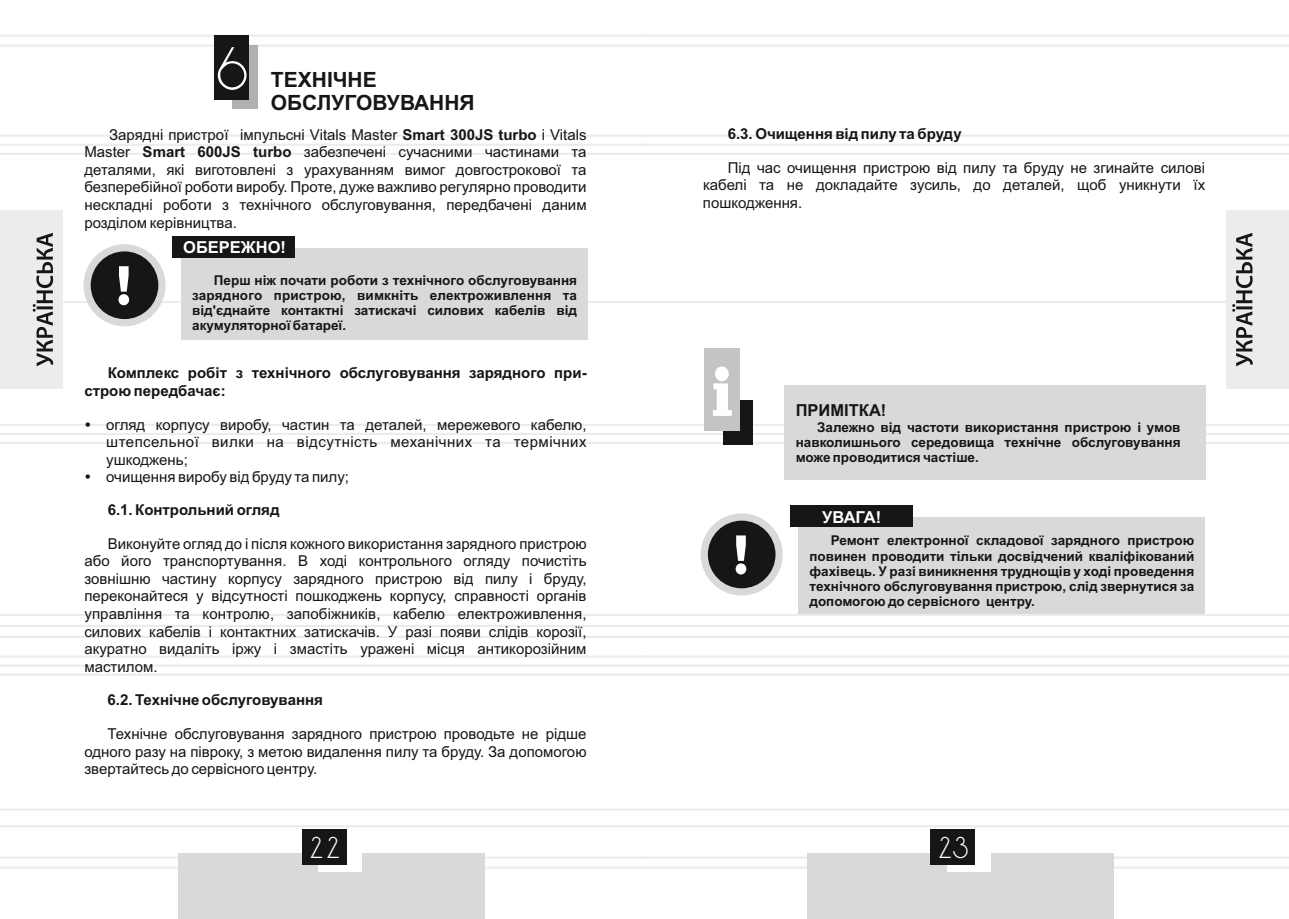
<style>
.page{position:relative;width:1289px;height:919px;background:#fff}
.page>*{position:absolute;margin:0;border:0;box-sizing:border-box;transform-origin:0 0}
.t1{font:52.5px "DS Standart Cyr";color:#fff}
.t2{font:26.25px "DS Standart Cyr";color:#fff}
.t3{font:700 21px/23.4px "Arial";color:#151616}
.t4{font:700 16.5px "Arial";color:#fff}
.t5{font:700 16.5px "Arial";color:#151616}
.t6{font:15px/17.5px "Arial";color:#151616;text-align:justify}
.t7{font:700 15px/17.5px "Arial";color:#151616}
.t8{font:700 13.5px/15.1px "Arial";color:#151616;text-align:justify}
.s1{font-weight:700}
</style>
<div class="page">
<hr style="left:0;top:135px;width:644px;height:2px;background:#ececec">
<hr style="left:0;top:153px;width:644px;height:2px;background:#ececec">
<hr style="left:0;top:424px;width:644px;height:2px;background:#ececec">
<hr style="left:0;top:442px;width:644px;height:2px;background:#ececec">
<hr style="left:0;top:614px;width:644px;height:2px;background:#ececec">
<hr style="left:0;top:635px;width:644px;height:3px;background:#ececec">
<hr style="left:0;top:655px;width:644px;height:2px;background:#ececec">
<hr style="left:0;top:673px;width:644px;height:2px;background:#ececec">
<hr style="left:0;top:856px;width:644px;height:2px;background:#ececec">
<hr style="left:0;top:866px;width:644px;height:2px;background:#ececec">
<hr style="left:0;top:35px;width:644px;height:2px;background:#ececec">
<hr style="left:0;top:45px;width:644px;height:2px;background:#ececec">
<hr style="left:0;top:808px;width:644px;height:2px;background:#ececec">
<hr style="left:0;top:825px;width:644px;height:2px;background:#ececec">
<hr style="left:0;top:301px;width:644px;height:2px;background:#ececec">
<hr style="left:644px;top:135px;width:644px;height:2px;background:#ececec">
<hr style="left:0;top:144px;width:1288px;height:2px;background:#ececec">
<hr style="left:644px;top:153px;width:644px;height:2px;background:#ececec">
<hr style="left:644px;top:424px;width:644px;height:2px;background:#ececec">
<svg style="left:0;top:432px;width:1288px;height:4px"></svg>
<hr style="left:644px;top:442px;width:644px;height:2px;background:#ececec">
<hr style="left:644px;top:614px;width:644px;height:2px;background:#ececec">
<hr style="left:0;top:625px;width:1288px;height:2px;background:#ececec">
<hr style="left:644px;top:635px;width:644px;height:3px;background:#ececec">
<hr style="left:644px;top:655px;width:644px;height:2px;background:#ececec">
<hr style="left:0;top:664px;width:1288px;height:3px;background:#f1f1f1">
<hr style="left:644px;top:673px;width:644px;height:2px;background:#ececec">
<hr style="left:644px;top:856px;width:644px;height:2px;background:#ececec">
<hr style="left:644px;top:866px;width:644px;height:2px;background:#ececec">
<hr style="left:644px;top:35px;width:644px;height:2px;background:#ececec">
<hr style="left:644px;top:45px;width:644px;height:2px;background:#ececec">
<hr style="left:644px;top:808px;width:644px;height:2px;background:#ececec">
<hr style="left:644px;top:825px;width:644px;height:2px;background:#ececec">
<hr style="left:644px;top:301px;width:644px;height:2px;background:#ececec">
<div style="left:178px;top:853px;width:307px;height:65px;background:#d9d9da"></div>
<div style="left:318px;top:832px;width:44px;height:39px;background:#fff"></div>
<div style="left:301px;top:829px;width:45px;height:36px;background:#151616"></div>
<div style="left:0;top:210px;width:62px;height:179px;background:#ececec"></div>
<svg style="left:33px;top:233px;width:20px;height:133px"></svg>
<div style="left:807px;top:853px;width:306px;height:65px;background:#d9d9da"></div>
<div style="left:946px;top:832px;width:44px;height:39px;background:#fff"></div>
<div style="left:930px;top:829px;width:45px;height:36px;background:#151616"></div>
<div style="left:1226px;top:210px;width:62px;height:179px;background:#ececec"></div>
<svg style="left:1232px;top:233px;width:20px;height:133px"></svg>
<div style="left:232px;top:45px;width:26px;height:64px;background:#afb0b0"></div>
<div style="left:215px;top:35px;width:34px;height:65px;background:#151616"></div>
<div style="left:83px;top:244px;width:82px;height:82px;border:14px solid #d9d9da;border-radius:50%"></div>
<div style="left:91px;top:251px;width:67px;height:68px;background:#151616;border-radius:50%"></div>
<svg style="left:118px;top:266px;width:11px;height:39px"></svg>
<div style="left:181px;top:248px;width:406px;height:92px;background:#d9d9da"></div>
<div style="left:173px;top:236px;width:122px;height:22px;background:#151616"></div>
<div style="left:723px;top:400px;width:29px;height:44px;background:#151616"></div>
<div style="left:704px;top:348px;width:35px;height:83px;background:#c4c4c5"></div>
<svg style="left:713px;top:366px;width:18px;height:50px"></svg>
<div style="left:784px;top:385px;width:422px;height:94px;background:#d9d9da"></div>
<div style="left:700px;top:513px;width:82px;height:82px;border:14px solid #d9d9da;border-radius:50%"></div>
<div style="left:708px;top:520px;width:67px;height:68px;background:#151616;border-radius:50%"></div>
<svg style="left:735px;top:535px;width:11px;height:39px"></svg>
<div style="left:798px;top:517px;width:406px;height:96px;background:#d9d9da"></div>
<div style="left:789px;top:505px;width:123px;height:21px;background:#151616"></div>
<h1 class="t1" style="left:217px;top:47px;width:32px">6</h1>
<h3 class="t3" style="left:271px;top:70px;width:205px">ТЕХНІЧНЕ<br>ОБСЛУГОВУВАННЯ</h3>
<p class="t6" style="left:84px;top:127px;width:503px;text-indent:25px">Зарядні пристрої імпульсні Vitals Master <span class="s1">Smart 300JS turbo</span> і Vitals Master <span class="s1">Smart 600JS turbo</span> забезпечені сучасними частинами та деталями, які виготовлені з урахуванням вимог довгострокової та безперебійної роботи виробу. Проте, дуже важливо регулярно проводити нескладні роботи з технічного обслуговування, передбачені даним розділом керівництва.</p>
<p class="t4" style="left:183px;top:241px;width:104px">ОБЕРЕЖНО!</p>
<p class="t8" style="left:192px;top:273px;width:386px;text-indent:22px">Перш ніж почати роботи з технічного обслуговування зарядного пристрою, вимкніть електроживлення та від'єднайте контактні затискачі силових кабелів від акумуляторної батареї.</p>
<p class="t7" style="left:84px;top:366px;width:503px;text-indent:23px">Комплекс робіт з технічного обслуговування зарядного при&shy;строю передбачає:</p>
<p class="t6" style="left:106px;top:417px;width:482px;text-align:left">огляд корпусу виробу, частин та деталей, мережевого кабелю, штепсельної вилки на відсутність механічних та термічних ушкоджень;<br>очищення виробу від бруду та пилу;</p>
<p class="t7" style="left:108px;top:502px;width:173px">6.1. Контрольний огляд</p>
<p class="t6" style="left:84px;top:536px;width:504px;text-indent:23px">Виконуйте огляд до і після кожного використання зарядного пристрою або його транспортування. В ході контрольного огляду почистіть зовнішню частину корпусу зарядного пристрою від пилу і бруду, переконайтеся у відсутності пошкоджень корпусу, справності органів управління та контролю, запобіжників, кабелю електроживлення, силових кабелів і контактних затискачів. У разі появи слідів корозії, акуратно видаліть іржу і змастіть уражені місця антикорозійним мастилом.</p>
<p class="t7" style="left:108px;top:692px;width:217px">6.2. Технічне обслуговування</p>
<p class="t6" style="left:84px;top:726px;width:503px;text-indent:23px">Технічне обслуговування зарядного пристрою проводьте не рідше одного разу на півроку, з метою видалення пилу та бруду. За допомогою звертайтесь до сервісного центру.</p>
<p class="t7" style="left:727px;top:126px;width:235px">6.3. Очищення від пилу та бруду</p>
<p class="t6" style="left:703px;top:160px;width:503px;text-indent:25px">Під час очищення пристрою від пилу та бруду не згинайте силові кабелі та не докладайте зусиль, до деталей, щоб уникнути їх пошкодження.</p>
<p class="t5" style="left:795px;top:404px;width:92px">ПРИМІТКА!</p>
<p class="t8" style="left:795px;top:421px;width:386px;text-indent:21px">Залежно від частоти використання пристрою і умов навколишнього середовища технічне обслуговування може проводитися частіше.</p>
<p class="t4" style="left:822px;top:510px;width:60px">УВАГА!</p>
<p class="t8" style="left:809px;top:534px;width:386px;text-indent:21px">Ремонт електронної складової зарядного пристрою повинен проводити тільки досвідчений кваліфікований фахівець. У разі виникнення труднощів у ході проведення технічного обслуговування пристрою, слід звернутися за допомогою до сервісного центру.</p>
<h2 class="t2" style="left:310px;top:836px;width:31px">22</h2>
<h2 class="t2" style="left:938px;top:836px;width:31px">23</h2>
</div>
